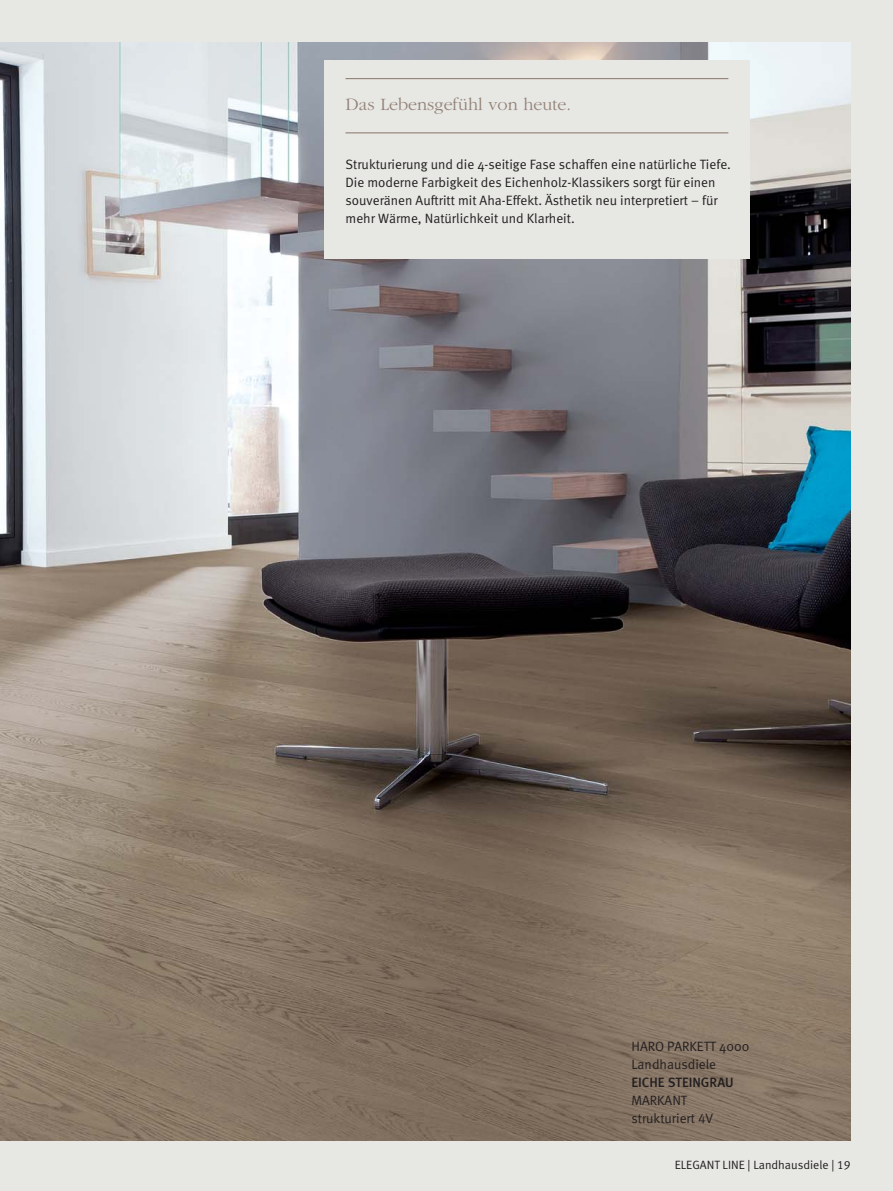
<style>
.page{position:relative;width:893px;height:1191px;background:#fff}
.page>*{position:absolute;margin:0;border:0;box-sizing:border-box;transform-origin:0 0}
.t1{font:300 18px "Garamond";color:#938176}
.t2{font:13.5px/18px "Meta Normal";color:#231f20}
.t3{font:500 13.5px "Meta";color:#231f20}
.t4{font:12px "Meta Normal LF";color:#231f20}
.s1{font-family:"Meta Normal LF"}
</style>
<div class="page">
<div style="left:0;top:0;width:893px;height:1190px;background:#e7e7e4"></div>
<img style="left:0;top:43px;width:850px;height:1098px">
<div style="left:324px;top:61px;width:425px;height:198px;background:#e7e7e4"></div>
<hr style="left:345px;top:78px;width:383px;height:1px;background:#938176">
<hr style="left:345px;top:132px;width:383px;height:1px;background:#938176">
<h1 class="t1" style="left:345px;top:98px;width:227px">Das Lebensgefühl von heute.</h1>
<p class="t2" style="left:346px;top:156px;width:387px">Strukturierung und die 4-seitige Fase schaffen eine natürliche Tiefe.<br>Die moderne Farbigkeit des Eichenholz-Klassikers sorgt für einen souveränen Auftritt mit Aha-Effekt. Ästhetik neu interpretiert – für mehr Wärme, Natürlichkeit und Klarheit.</p>
<p class="t2" style="left:631px;top:1038px;width:119px">HARO PARKETT 4000<br>Landhausdiele</p>
<p class="t3" style="left:631px;top:1077px;width:104px">EICHE STEINGRAU</p>
<p class="t2" style="left:631px;top:1092px;width:83px">MARKANT strukturiert <span class="s1">4</span>V</p>
<p class="t4" style="left:675px;top:1160px;width:177px">ELEGANT LINE | Landhausdiele | 19</p>
</div>
